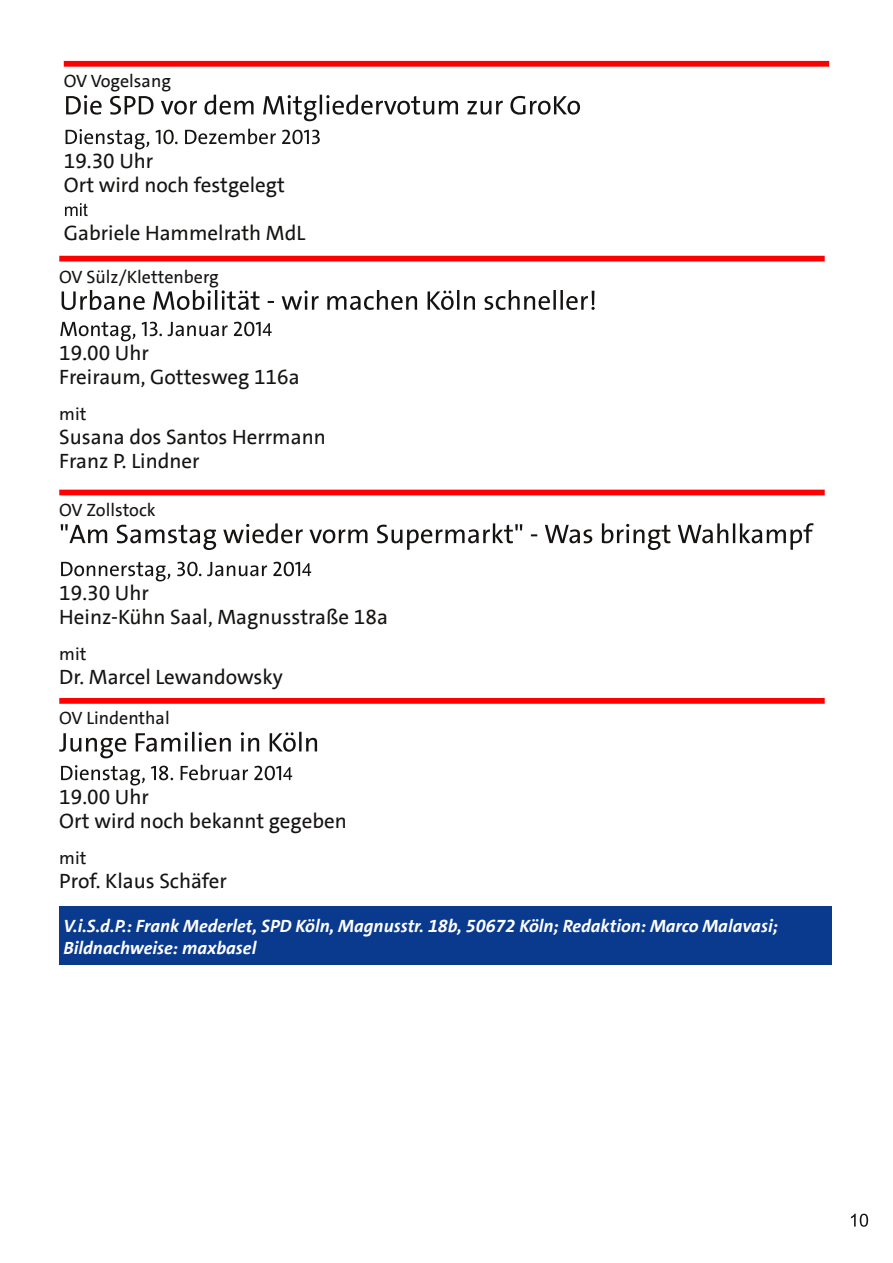
<style>
.page{position:relative;width:893px;height:1263px;background:#fff}
.page>*{position:absolute;margin:0;border:0;box-sizing:border-box;transform-origin:0 0}
.t1{font:21px/24px "SPD The Sans";color:#161413}
.t2{font:italic 700 18px/22.5px "SPD The Sans";color:#fff}
.t3{font:18px "SPD The Sans";color:#161413}
</style>
<div class="page">
<svg style="left:851px;top:1213px;width:17px;height:14px"></svg>
<div style="left:59px;top:906px;width:772px;height:58px;background:#0a3a8d"></div>
<div style="left:59px;top:256px;width:766px;height:5px;background:#f00"></div>
<svg style="left:60px;top:322px;width:76px;height:19px"></svg>
<svg style="left:142px;top:322px;width:20px;height:14px"></svg>
<svg style="left:168px;top:322px;width:60px;height:14px"></svg>
<svg style="left:234px;top:322px;width:38px;height:14px"></svg>
<svg style="left:62px;top:290px;width:83px;height:20px"></svg>
<svg style="left:153px;top:290px;width:58px;height:20px"></svg>
<hr style="left:215px;top:290px;width:2px;height:20px;background:#161413">
<svg style="left:222px;top:290px;width:38px;height:20px"></svg>
<svg style="left:268px;top:301px;width:6px;height:2px"></svg>
<svg style="left:282px;top:290px;width:37px;height:20px"></svg>
<svg style="left:327px;top:290px;width:90px;height:20px"></svg>
<svg style="left:428px;top:291px;width:26px;height:19px"></svg>
<hr style="left:457px;top:290px;width:2px;height:20px;background:#161413">
<svg style="left:464px;top:296px;width:11px;height:14px"></svg>
<svg style="left:484px;top:290px;width:66px;height:20px"></svg>
<hr style="left:553px;top:290px;width:3px;height:20px;background:#161413">
<hr style="left:560px;top:290px;width:3px;height:20px;background:#161413">
<svg style="left:566px;top:291px;width:29px;height:19px"></svg>
<div style="left:59px;top:490px;width:766px;height:5px;background:#f00"></div>
<svg style="left:61px;top:562px;width:110px;height:19px"></svg>
<svg style="left:177px;top:562px;width:24px;height:14px"></svg>
<svg style="left:207px;top:562px;width:60px;height:14px"></svg>
<svg style="left:273px;top:562px;width:38px;height:14px"></svg>
<svg style="left:61px;top:524px;width:46px;height:19px"></svg>
<svg style="left:117px;top:525px;width:99px;height:25px"></svg>
<svg style="left:223px;top:523px;width:80px;height:20px"></svg>
<svg style="left:309px;top:529px;width:58px;height:14px"></svg>
<svg style="left:377px;top:523px;width:145px;height:27px"></svg>
<svg style="left:531px;top:534px;width:6px;height:2px"></svg>
<svg style="left:545px;top:525px;width:47px;height:18px"></svg>
<svg style="left:602px;top:523px;width:68px;height:27px"></svg>
<svg style="left:678px;top:523px;width:50px;height:20px"></svg>
<hr style="left:733px;top:523px;width:2px;height:20px;background:#161413">
<svg style="left:740px;top:523px;width:74px;height:27px"></svg>
<div style="left:59px;top:698px;width:766px;height:6px;background:#f00"></div>
<svg style="left:61px;top:765px;width:112px;height:20px"></svg>
<svg style="left:181px;top:765px;width:67px;height:15px"></svg>
<svg style="left:254px;top:766px;width:38px;height:14px"></svg>
<svg style="left:59px;top:733px;width:67px;height:25px"></svg>
<svg style="left:136px;top:732px;width:95px;height:20px"></svg>
<svg style="left:241px;top:732px;width:18px;height:19px"></svg>
<svg style="left:270px;top:732px;width:26px;height:20px"></svg>
<hr style="left:299px;top:732px;width:3px;height:19px;background:#161413">
<svg style="left:306px;top:738px;width:11px;height:13px"></svg>
<div style="left:64px;top:61px;width:765px;height:6px;background:#f00"></div>
<svg style="left:66px;top:129px;width:84px;height:20px"></svg>
<svg style="left:156px;top:130px;width:22px;height:14px"></svg>
<svg style="left:185px;top:129px;width:91px;height:15px"></svg>
<svg style="left:282px;top:130px;width:38px;height:14px"></svg>
<svg style="left:65px;top:203px;width:23px;height:13px"></svg>
<svg style="left:66px;top:95px;width:36px;height:20px"></svg>
<svg style="left:110px;top:96px;width:44px;height:19px"></svg>
<svg style="left:161px;top:100px;width:36px;height:15px"></svg>
<svg style="left:204px;top:95px;width:50px;height:20px"></svg>
<svg style="left:263px;top:95px;width:195px;height:26px"></svg>
<svg style="left:467px;top:100px;width:36px;height:15px"></svg>
<svg style="left:510px;top:96px;width:70px;height:19px"></svg>
<p class="t3" style="left:64px;top:70px;width:109px">OV Vogelsang</p>
<p class="t1" style="left:64px;top:149px;width:223px">19.30 Uhr<br>Ort wird noch festgelegt</p>
<p class="t1" style="left:64px;top:221px;width:243px">Gabriele Hammelrath MdL</p>
<p class="t3" style="left:59px;top:265px;width:161px">OV Sülz/Klettenberg</p>
<p class="t1" style="left:59px;top:341px;width:242px">19.00 Uhr<br>Freiraum, Gottesweg 116a</p>
<p class="t3" style="left:59px;top:402px;width:29px">mit</p>
<p class="t1" style="left:59px;top:425px;width:268px">Susana dos Santos Herrmann<br>Franz P. Lindner</p>
<p class="t3" style="left:59px;top:498px;width:98px">OV Zollstock</p>
<p class="t1" style="left:59px;top:581px;width:330px">19.30 Uhr<br>Heinz-Kühn Saal, Magnusstraße 18a</p>
<p class="t3" style="left:59px;top:642px;width:29px">mit</p>
<p class="t1" style="left:59px;top:665px;width:225px">Dr. Marcel Lewandowsky</p>
<p class="t3" style="left:59px;top:707px;width:112px">OV Lindenthal</p>
<p class="t1" style="left:59px;top:785px;width:289px">19.00 Uhr<br>Ort wird noch bekannt gegeben</p>
<p class="t3" style="left:59px;top:846px;width:29px">mit</p>
<p class="t1" style="left:59px;top:869px;width:169px">Prof. Klaus Schäfer</p>
<p class="t2" style="left:64px;top:914px;width:716px">V.i.S.d.P.: Frank Mederlet, SPD Köln, Magnusstr. 18b, 50672 Köln; Redaktion: Marco Malavasi;<br>Bildnachweise: maxbasel</p>
</div>
